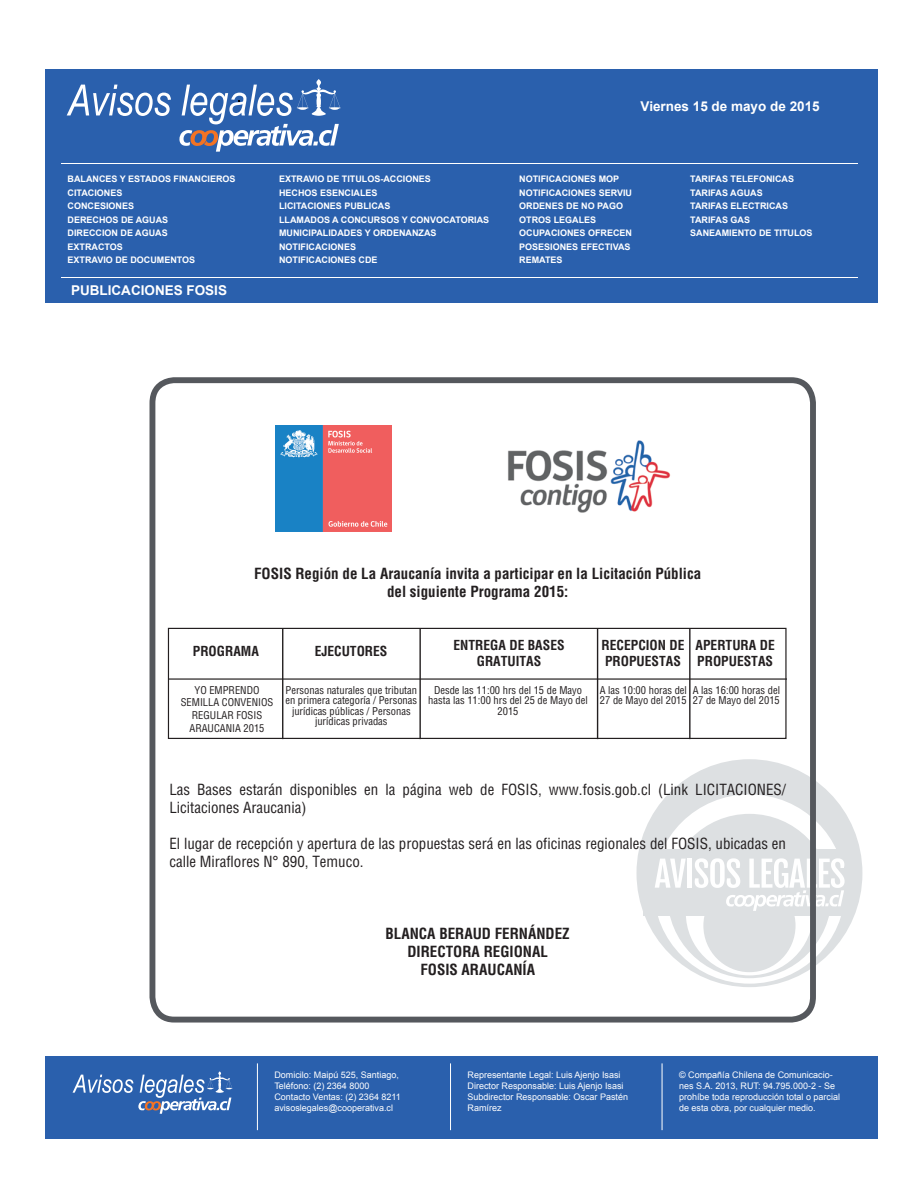
<style>
.page{position:relative;width:918px;height:1188px;background:#fff}
.page>*{position:absolute;margin:0;border:0;box-sizing:border-box;transform-origin:0 0}
.t1{font:condensed 15px/18px "Helvetica";color:#231f20}
.t2{font:700 condensed 15px/18px "Helvetica";color:#231f20;text-align:center}
.t3{font:700 condensed 13.5px/16.2px "Helvetica";color:#231f20}
.t4{font:700 13.5px "Arial";color:#fff}
.t5{font:condensed 10.5px/10.5px "Helvetica";color:#231f20;text-align:center}
.t6{font:700 9px/13.5px "Arial";color:#fff}
.t7{font:9px/10.8px "Arial";color:#fff}
</style>
<div class="page">
<svg style="left:636px;top:759px;width:227px;height:228px"></svg>
<div style="left:654px;top:794px;width:191px;height:190px;background:#fff;border-radius:50%"></div>
<div style="left:667px;top:814px;width:164px;height:164px;background:#dde0e2;border-radius:50%"></div>
<div style="left:686px;top:850px;width:127px;height:125px;background:#fff;border-radius:50%"></div>
<div style="left:703px;top:879px;width:93px;height:93px;background:#dde0e2;border-radius:50%"></div>
<div style="left:644px;top:849px;width:209px;height:66px;background:#dde0e2"></div>
<svg style="left:655px;top:859px;width:31px;height:29px"></svg>
<div style="left:687px;top:859px;width:5px;height:29px;background:#fff"></div>
<svg style="left:695px;top:858px;width:150px;height:53px"></svg>
<div style="left:46px;top:69px;width:832px;height:234px;background:#2a60ad"></div>
<div style="left:46px;top:1056px;width:832px;height:82px;background:#2a60ad"></div>
<hr style="left:450px;top:1063px;width:1px;height:67px;background:#fff">
<hr style="left:662px;top:1063px;width:1px;height:67px;background:#fff">
<hr style="left:257px;top:1063px;width:1px;height:67px;background:#fff">
<hr style="left:61px;top:163px;width:797px;height:1px;background:#fff">
<hr style="left:61px;top:277px;width:797px;height:1px;background:#fff">
<svg style="left:67px;top:85px;width:104px;height:31px"></svg>
<svg style="left:73px;top:1071px;width:160px;height:43px"></svg>
<div style="left:150px;top:377px;width:666px;height:646px;border:6px solid #55585d;border-radius:22px"></div>
<svg style="left:179px;top:79px;width:162px;height:73px"></svg>
<img style="left:276px;top:426px;width:115px;height:105px">
<img style="left:508px;top:440px;width:163px;height:73px">
<div style="left:168px;top:628px;width:619px;height:111px;border:1px solid #231f20"></div>
<hr style="left:282px;top:628px;width:1px;height:111px;background:#231f20">
<hr style="left:419px;top:628px;width:2px;height:111px;background:#231f20">
<hr style="left:597px;top:628px;width:1px;height:111px;background:#231f20">
<hr style="left:689px;top:628px;width:2px;height:111px;background:#231f20">
<hr style="left:169px;top:678px;width:618px;height:2px;background:#231f20">
<h2 class="t4" style="left:640px;top:98px;width:181px">Viernes 15 de mayo de 2015</h2>
<p class="t6" style="left:68px;top:172px;width:170px">BALANCES Y ESTADOS FINANCIEROS<br>CITACIONES<br>CONCESIONES<br>DERECHOS DE AGUAS<br>DIRECCION DE AGUAS<br>EXTRACTOS<br>EXTRAVIO DE DOCUMENTOS</p>
<p class="t6" style="left:279px;top:172px;width:212px">EXTRAVIO DE TITULOS-ACCIONES<br>HECHOS ESENCIALES<br>LICITACIONES PUBLICAS<br>LLAMADOS A CONCURSOS Y CONVOCATORIAS<br>MUNICIPALIDADES Y ORDENANZAS<br>NOTIFICACIONES<br>NOTIFICACIONES CDE</p>
<p class="t6" style="left:519px;top:172px;width:114px">NOTIFICACIONES MOP<br>NOTIFICACIONES SERVIU<br>ORDENES DE NO PAGO<br>OTROS LEGALES<br>OCUPACIONES OFRECEN<br>POSESIONES EFECTIVAS<br>REMATES</p>
<p class="t6" style="left:690px;top:172px;width:124px">TARIFAS TELEFONICAS<br>TARIFAS AGUAS<br>TARIFAS ELECTRICAS<br>TARIFAS GAS<br>SANEAMIENTO DE TITULOS</p>
<h2 class="t4" style="left:71px;top:281px;width:158px">PUBLICACIONES FOSIS</h2>
<h1 class="t2" style="left:254px;top:565px;width:449px">FOSIS Región de La Araucanía invita a participar en la Licitación Pública del siguiente Programa 2015:</h1>
<h2 class="t3" style="left:193px;top:643px;width:68px">PROGRAMA</h2>
<h2 class="t3" style="left:315px;top:643px;width:74px">EJECUTORES</h2>
<h2 class="t3" style="left:454px;top:637px;width:113px;text-align:center">ENTREGA DE BASES<br>GRATUITAS</h2>
<h2 class="t3" style="left:602px;top:637px;width:84px">RECEPCION DE<br>PROPUESTAS</h2>
<h2 class="t3" style="left:696px;top:637px;width:81px">APERTURA DE<br>PROPUESTAS</h2>
<p class="t5" style="left:428px;top:685px;width:161px">Desde las 11:00 hrs del 15 de Mayo hasta las 11:00 hrs del 25 de Mayo del<br>2015</p>
<p class="t5" style="left:600px;top:685px;width:89px;text-align:left">A las 10:00 horas del<br>27 de Mayo del 2015</p>
<p class="t5" style="left:693px;top:685px;width:89px;text-align:left">A las 16:00 horas del<br>27 de Mayo del 2015</p>
<p class="t5" style="left:181px;top:684px;width:94px;line-height:12.6px">YO EMPRENDO<br>SEMILLA CONVENIOS<br>REGULAR FOSIS<br>ARAUCANIA 2015</p>
<p class="t5" style="left:285px;top:685px;width:133px">Personas naturales que tributan en primera categoría / Personas jurídicas públicas / Personas jurídicas privadas</p>
<h1 class="t1" style="left:169px;top:781px;width:618px">Las Bases estarán disponibles en la página web de FOSIS, www.fosis.gob.cl (Link LICITACIONES/<br>Licitaciones Araucania)</h1>
<h1 class="t1" style="left:169px;top:835px;width:618px">El lugar de recepción y apertura de las propuestas será en las oficinas regionales del FOSIS, ubicadas en calle Miraflores N° 890, Temuco.</h1>
<h1 class="t2" style="left:386px;top:925px;width:186px">BLANCA BERAUD FERNÁNDEZ<br>DIRECTORA REGIONAL<br>FOSIS ARAUCANÍA</h1>
<p class="t7" style="left:274px;top:1070px;width:128px">Domicilo: Maipú 525, Santiago,<br>Teléfono: (2) 2364 8000<br>Contacto Ventas: (2) 2364 8211 avisoslegales@cooperativa.cl</p>
<p class="t7" style="left:468px;top:1070px;width:162px">Representante Legal: Luis Ajenjo Isasi<br>Director Responsable: Luis Ajenjo Isasi<br>Subdirector Responsable: Oscar Pastén<br>Ramírez</p>
<p class="t7" style="left:679px;top:1070px;width:163px">© Compañía Chilena de Comunicacio&shy;nes S.A. 2013, RUT: 94.795.000-2 - Se prohíbe toda reproducción total o parcial de esta obra, por cualquier medio.</p>
</div>
